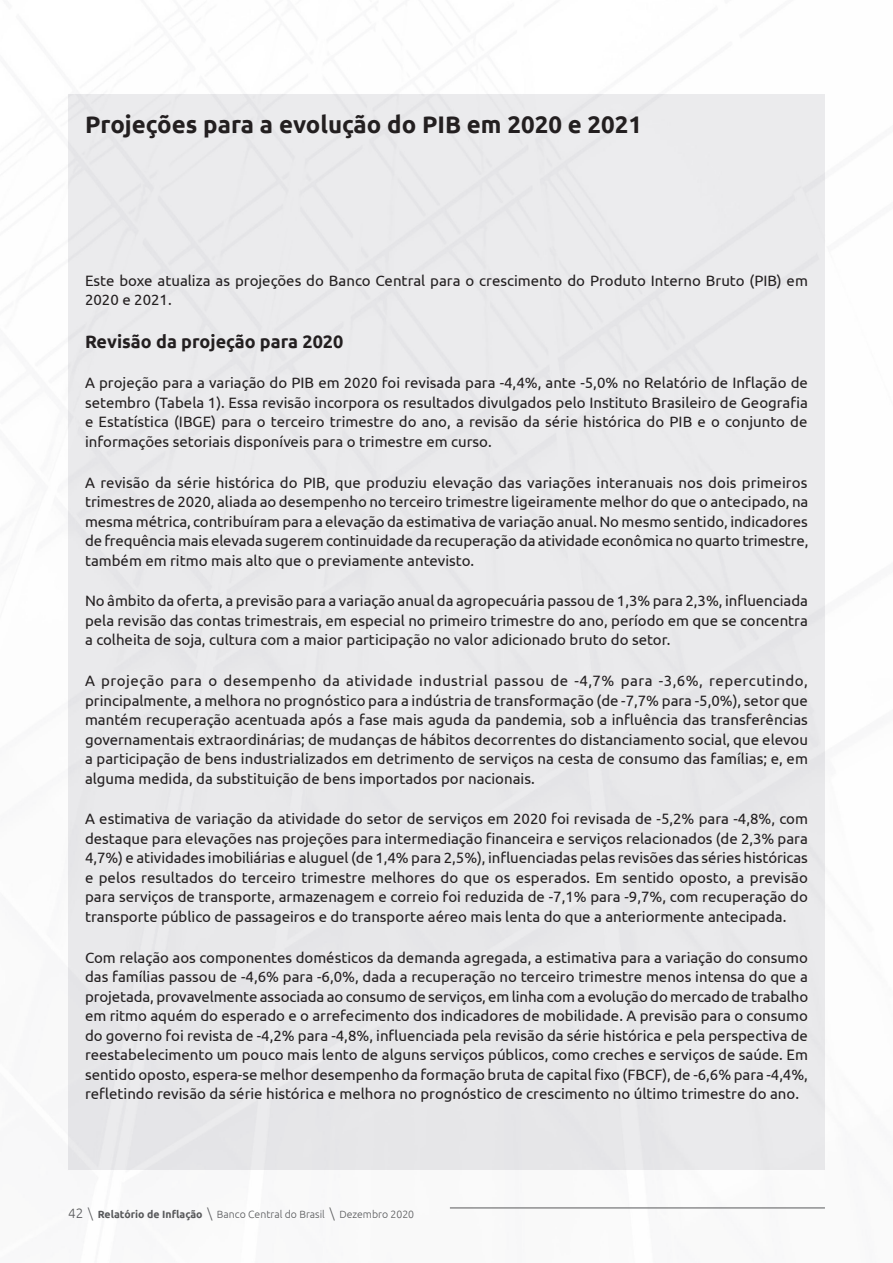
<style>
.page{position:relative;width:893px;height:1263px;background:#fff}
.page>*{position:absolute;margin:0;border:0;box-sizing:border-box;transform-origin:0 0}
._7__Título_de_boxe{font:700 24px "Ubuntu";color:#231f20}
._8__Subtítulo_de_box{font:700 18px "Ubuntu";color:#231f20}
._3__Corpo_de_texto{font:15px/19.5px "Ubuntu";color:#231f20;text-align:justify}
.t1{font:300 10.5px "Ubuntu";color:#57585a}
.s1{font-size:13.5px}
.s2{font-weight:700}
</style>
<div class="page">
<div style="left:68px;top:94px;width:757px;height:1075px;background:#ececee"></div>
<hr style="left:450px;top:1208px;width:375px;height:1px;background:#57585a">
<p class="_7__Título_de_boxe" style="left:85px;top:110px;width:558px">Projeções para a evolução do PIB em 2020 e 2021</p>
<p class="_3__Corpo_de_texto" style="left:85px;top:270px;width:724px">Este boxe atualiza as projeções do Banco Central para o crescimento do Produto Interno Bruto (PIB) em<br>2020 e 2021.</p>
<p class="_8__Subtítulo_de_box" style="left:85px;top:330px;width:260px">Revisão da projeção para 2020</p>
<p class="_3__Corpo_de_texto" style="left:85px;top:373px;width:724px">A projeção para a variação do PIB em 2020 foi revisada para -4,4%, ante -5,0% no Relatório de Inflação de setembro (Tabela 1). Essa revisão incorpora os resultados divulgados pelo Instituto Brasileiro de Geografia e Estatística (IBGE) para o terceiro trimestre do ano, a revisão da série histórica do PIB e o conjunto de informações setoriais disponíveis para o trimestre em curso.</p>
<p class="_3__Corpo_de_texto" style="left:85px;top:472px;width:725px">A revisão da série histórica do PIB, que produziu elevação das variações interanuais nos dois primeiros trimestres de 2020, aliada ao desempenho no terceiro trimestre ligeiramente melhor do que o antecipado, na mesma métrica, contribuíram para a elevação da estimativa de variação anual. No mesmo sentido, indicadores de frequência mais elevada sugerem continuidade da recuperação da atividade econômica no quarto trimestre, também em ritmo mais alto que o previamente antevisto.</p>
<p class="_3__Corpo_de_texto" style="left:85px;top:591px;width:724px">No âmbito da oferta, a previsão para a variação anual da agropecuária passou de 1,3% para 2,3%, influenciada pela revisão das contas trimestrais, em especial no primeiro trimestre do ano, período em que se concentra a colheita de soja, cultura com a maior participação no valor adicionado bruto do setor.</p>
<p class="_3__Corpo_de_texto" style="left:85px;top:670px;width:724px">A projeção para o desempenho da atividade industrial passou de -4,7% para -3,6%, repercutindo, principalmente, a melhora no prognóstico para a indústria de transformação (de -7,7% para -5,0%), setor que mantém recuperação acentuada após a fase mais aguda da pandemia, sob a influência das transferências governamentais extraordinárias; de mudanças de hábitos decorrentes do distanciamento social, que elevou a participação de bens industrializados em detrimento de serviços na cesta de consumo das famílias; e, em alguma medida, da substituição de bens importados por nacionais.</p>
<p class="_3__Corpo_de_texto" style="left:85px;top:809px;width:724px">A estimativa de variação da atividade do setor de serviços em 2020 foi revisada de -5,2% para -4,8%, com destaque para elevações nas projeções para intermediação financeira e serviços relacionados (de 2,3% para 4,7%) e atividades imobiliárias e aluguel (de 1,4% para 2,5%), influenciadas pelas revisões das séries históricas e pelos resultados do terceiro trimestre melhores do que os esperados. Em sentido oposto, a previsão para serviços de transporte, armazenagem e correio foi reduzida de -7,1% para -9,7%, com recuperação do transporte público de passageiros e do transporte aéreo mais lenta do que a anteriormente antecipada.</p>
<p class="_3__Corpo_de_texto" style="left:85px;top:947px;width:725px">Com relação aos componentes domésticos da demanda agregada, a estimativa para a variação do consumo das famílias passou de -4,6% para -6,0%, dada a recuperação no terceiro trimestre menos intensa do que a projetada, provavelmente associada ao consumo de serviços, em linha com a evolução do mercado de trabalho em ritmo aquém do esperado e o arrefecimento dos indicadores de mobilidade. A previsão para o consumo do governo foi revista de -4,2% para -4,8%, influenciada pela revisão da série histórica e pela perspectiva de reestabelecimento um pouco mais lento de alguns serviços públicos, como creches e serviços de saúde. Em sentido oposto, espera-se melhor desempenho da formação bruta de capital fixo (FBCF), de -6,6% para -4,4%, refletindo revisão da série histórica e melhora no prognóstico de crescimento no último trimestre do ano.</p>
<p class="t1" style="left:68px;top:1208px;width:348px"><span class="s1">42 \</span> <span class="s2">Relatório de Inflação</span> <span class="s1">\</span> Banco Central do Brasil <span class="s1">\</span> Dezembro 2020</p>
</div>
